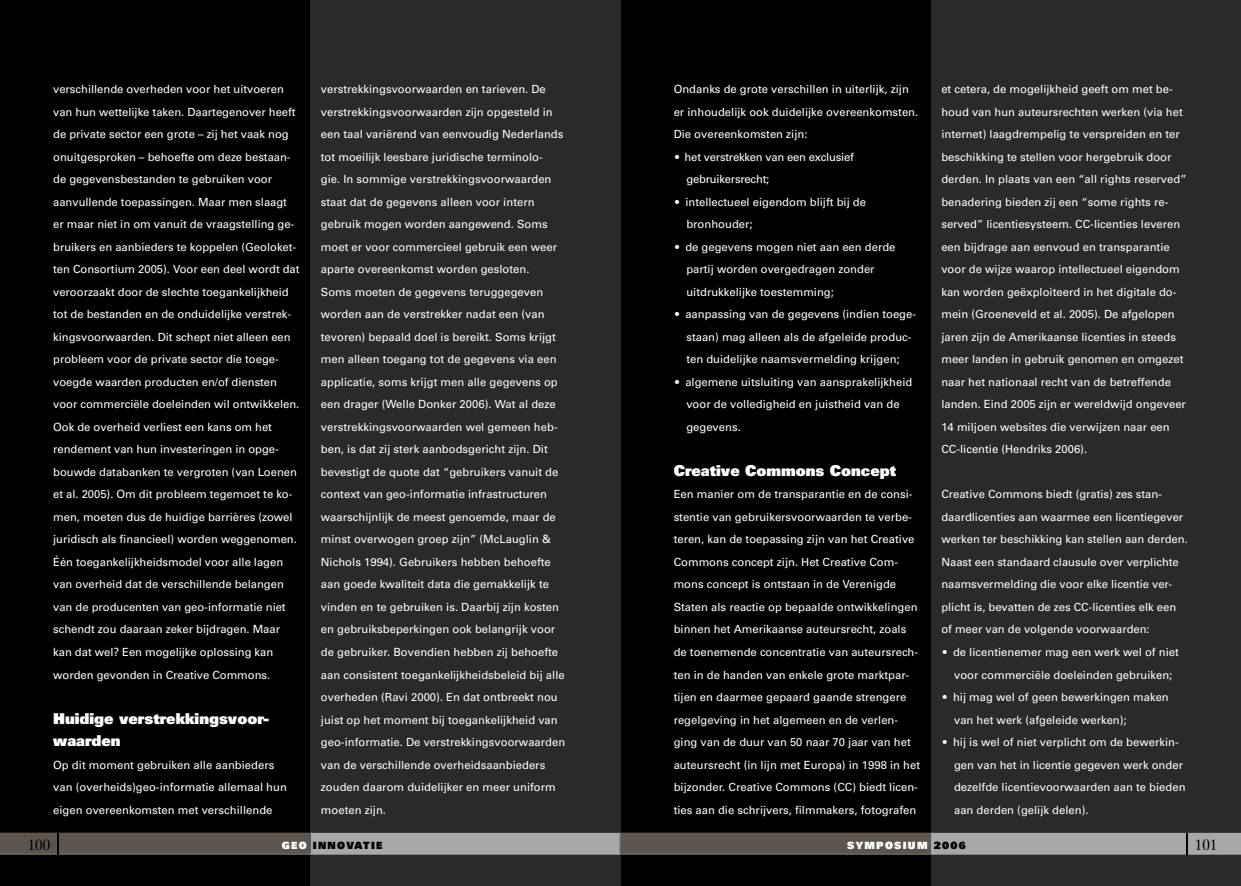
<style>
.page{position:relative;width:1241px;height:886px;background:#fff}
.page>*{position:absolute;margin:0;border:0;box-sizing:border-box;transform-origin:0 0}
.t1{font:900 15px/22.5px "Univers";color:#fff}
.t2{font:15px "Dutch 801 BT";color:#000}
.t3{font:11.25px/22.5px "Univers";color:#fff}
.t4{font:11.25px/22.5px "Univers";letter-spacing:-.02em;color:#fff}
.t5{font:900 10px "Univers";letter-spacing:.13em;color:#fff}
.t6{font:900 10px "Univers";letter-spacing:.13em;color:#000}
.s1{color:#fff}
.s2{color:#000}
</style>
<div class="page">
<div style="left:930px;top:0;width:310px;height:886px;background:#2a2a2a"></div>
<div style="left:620px;top:0;width:310px;height:886px;background:#000"></div>
<div style="left:930px;top:834px;width:310px;height:19px;background:#a8a8a8"></div>
<hr style="left:930px;top:833px;width:310px;height:1px;background:#a8a8a8">
<hr style="left:930px;top:853px;width:310px;height:2px;background:#a8a8a8">
<svg style="left:1186px;top:833px;width:1px;height:22px"></svg>
<div style="left:310px;top:0;width:310px;height:886px;background:#2a2a2a"></div>
<div style="left:0;top:0;width:310px;height:886px;background:#000"></div>
<div style="left:0;top:834px;width:310px;height:19px;background:#5c544e"></div>
<svg style="left:310px;top:833px;width:620px;height:22px;background:#817d7a"></svg>
<hr style="left:0;top:833px;width:310px;height:1px;background:#5c544e">
<hr style="left:0;top:853px;width:310px;height:2px;background:#5c544e">
<svg style="left:57px;top:833px;width:1px;height:22px"></svg>
<p class="t3" style="left:53px;top:78px;width:248px">verschillende overheden voor het uitvoeren van hun wettelijke taken. Daartegenover heeft de private sector een grote – zij het vaak nog onuitgesproken – behoefte om deze bestaan&shy;de gegevensbestanden te gebruiken voor aanvullende toepassingen. Maar men slaagt er maar niet in om vanuit de vraagstelling ge&shy;bruikers en aanbieders te koppelen (Geoloket&shy;ten Consortium 2005). Voor een deel wordt dat veroorzaakt door de slechte toegankelijkheid tot de bestanden en de onduidelijke verstrek&shy;kingsvoorwaarden. Dit schept niet alleen een probleem voor de private sector die toege&shy;voegde waarden producten en/of diensten voor commerciële doeleinden wil ontwikkelen.<br>Ook de overheid verliest een kans om het rendement van hun investeringen in opge&shy;bouwde databanken te vergroten (van Loenen et al. 2005). Om dit probleem tegemoet te ko&shy;men, moeten dus de huidige barrières (zowel juridisch als financieel) worden weggenomen.<br>Één toegankelijkheidsmodel voor alle lagen van overheid dat de verschillende belangen van de producenten van geo-informatie niet schendt zou daaraan zeker bijdragen. Maar kan dat wel? Een mogelijke oplossing kan worden gevonden in Creative Commons.</p>
<h1 class="t1" style="left:53px;top:706px;width:218px">Huidige verstrekkingsvoor&shy;waarden</h1>
<p class="t3" style="left:53px;top:753px;width:235px">Op dit moment gebruiken alle aanbieders van (overheids)geo-informatie allemaal hun eigen overeenkomsten met verschillende</p>
<p class="t3" style="left:321px;top:78px;width:246px">verstrekkingsvoorwaarden en tarieven. De verstrekkingsvoorwaarden zijn opgesteld in een taal variërend van eenvoudig Nederlands tot moeilijk leesbare juridische terminolo-<br>gie. In sommige verstrekkingsvoorwaarden staat dat de gegevens alleen voor intern gebruik mogen worden aangewend. Soms moet er voor commercieel gebruik een weer aparte overeenkomst worden gesloten.<br>Soms moeten de gegevens teruggegeven worden aan de verstrekker nadat een (van tevoren) bepaald doel is bereikt. Soms krijgt men alleen toegang tot de gegevens via een applicatie, soms krijgt men alle gegevens op een drager (Welle Donker 2006). Wat al deze verstrekkingsvoorwaarden wel gemeen heb&shy;ben, is dat zij sterk aanbodsgericht zijn. Dit bevestigt de quote dat “gebruikers vanuit de context van geo-informatie infrastructuren waarschijnlijk de meest genoemde, maar de minst overwogen groep zijn” (McLauglin &amp; Nichols 1994). Gebruikers hebben behoefte aan goede kwaliteit data die gemakkelijk te vinden en te gebruiken is. Daarbij zijn kosten en gebruiksbeperkingen ook belangrijk voor de gebruiker. Bovendien hebben zij behoefte aan consistent toegankelijkheidsbeleid bij alle overheden (Ravi 2000). En dat ontbreekt nou juist op het moment bij toegankelijkheid van geo-informatie. De verstrekkingsvoorwaarden van de verschillende overheidsaanbieders zouden daarom duidelijker en meer uniform moeten zijn.</p>
<h1 class="t2" style="left:28px;top:836px;width:24px">100</h1>
<p class="t6" style="left:282px;top:839px;width:102px"><span class="s1">GEO</span> INNOVATIE</p>
<p class="t3" style="left:673px;top:78px;width:246px">Ondanks de grote verschillen in uiterlijk, zijn er inhoudelijk ook duidelijke overeenkomsten.<br>Die overeenkomsten zijn:</p>
<p class="t4" style="left:686px;top:146px;width:169px;text-indent:-11px">• het verstrekken van een exclusief gebruikersrecht;</p>
<p class="t3" style="left:686px;top:191px;width:181px;text-indent:-11px">• intellectueel eigendom blijft bij de bronhouder;</p>
<p class="t3" style="left:686px;top:236px;width:211px;text-indent:-11px">• de gegevens mogen niet aan een derde partij worden overgedragen zonder uitdrukkelijke toestemming;</p>
<p class="t3" style="left:675px;top:303px;width:242px;text-align:center">• aanpassing van de gegevens (indien toege&shy;staan) mag alleen als de afgeleide produc&shy;ten duidelijke naamsvermelding krijgen;</p>
<p class="t3" style="left:686px;top:371px;width:227px;text-indent:-11px">• algemene uitsluiting van aansprakelijkheid voor de volledigheid en juistheid van de gegevens.</p>
<h1 class="t1" style="left:673px;top:459px;width:224px">Creative Commons Concept</h1>
<p class="t3" style="left:673px;top:483px;width:248px">Een manier om de transparantie en de consi&shy;stentie van gebruikersvoorwaarden te verbe&shy;teren, kan de toepassing zijn van het Creative Commons concept zijn. Het Creative Com&shy;mons concept is ontstaan in de Verenigde Staten als reactie op bepaalde ontwikkelingen binnen het Amerikaanse auteursrecht, zoals de toenemende concentratie van auteursrech&shy;ten in de handen van enkele grote marktpar&shy;tijen en daarmee gepaard gaande strengere regelgeving in het algemeen en de verlen&shy;ging van de duur van 50 naar 70 jaar van het auteursrecht (in lijn met Europa) in 1998 in het bijzonder. Creative Commons (CC) biedt licen&shy;ties aan die schrijvers, filmmakers, fotografen</p>
<p class="t3" style="left:941px;top:78px;width:247px">et cetera, de mogelijkheid geeft om met be&shy;houd van hun auteursrechten werken (via het internet) laagdrempelig te verspreiden en ter beschikking te stellen voor hergebruik door derden. In plaats van een “all rights reserved” benadering bieden zij een “some rights re&shy;served” licentiesysteem. CC-licenties leveren een bijdrage aan eenvoud en transparantie voor de wijze waarop intellectueel eigendom kan worden geëxploiteerd in het digitale do&shy;mein (Groeneveld et al. 2005). De afgelopen jaren zijn de Amerikaanse licenties in steeds meer landen in gebruik genomen en omgezet naar het nationaal recht van de betreffende landen. Eind 2005 zijn er wereldwijd ongeveer 14 miljoen websites die verwijzen naar een CC-licentie (Hendriks 2006).</p>
<p class="t3" style="left:941px;top:483px;width:248px">Creative Commons biedt (gratis) zes stan&shy;daardlicenties aan waarmee een licentiegever werken ter beschikking kan stellen aan derden.<br>Naast een standaard clausule over verplichte naamsvermelding die voor elke licentie ver&shy;plicht is, bevatten de zes CC-licenties elk een of meer van de volgende voorwaarden:</p>
<p class="t3" style="left:942px;top:641px;width:237px;text-align:center">• de licentienemer mag een werk wel of niet voor commerciële doeleinden gebruiken;</p>
<p class="t3" style="left:953px;top:686px;width:216px;text-indent:-11px">• hij mag wel of geen bewerkingen maken van het werk (afgeleide werken);</p>
<p class="t3" style="left:953px;top:731px;width:233px;text-indent:-11px">• hij is wel of niet verplicht om de bewerkin&shy;gen van het in licentie gegeven werk onder dezelfde licentievoorwaarden aan te bieden aan derden (gelijk delen).</p>
<p class="t5" style="left:847px;top:839px;width:120px">SYMPOSIUM <span class="s2">2006</span></p>
<h1 class="t2" style="left:1194px;top:836px;width:24px">101</h1>
</div>
